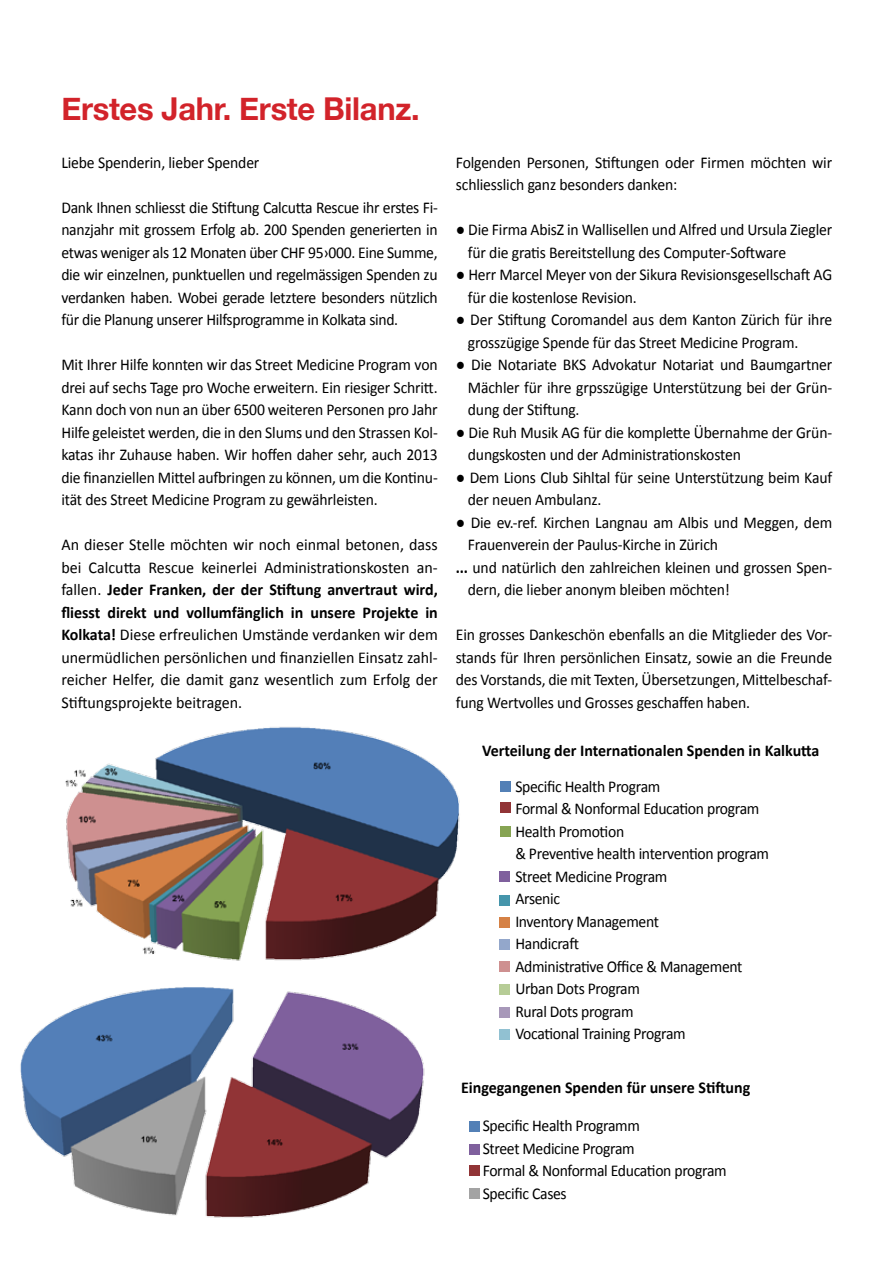
<style>
.page{position:relative;width:893px;height:1263px;background:#fff}
.page>*{position:absolute;margin:0;border:0;box-sizing:border-box;transform-origin:0 0}
.t1{font:700 31.5px "Helvetica Neue";letter-spacing:-.01em;color:#d2232a}
.t2{font:16.5px/22.5px "Calibri";letter-spacing:-.01em;color:#000;scale:.95 1}
.t3{font:16.5px/22.5px "Calibri";letter-spacing:-.01em;color:#000;text-align:justify}
.t4{font:700 16.5px "Calibri";color:#000}
.s1{font-weight:700}
</style>
<div class="page">
<img style="left:65px;top:727px;width:395px;height:234px">
<img style="left:20px;top:987px;width:405px;height:231px">
<div style="left:500px;top:781px;width:10px;height:10px;background:#5380b6"></div>
<div style="left:500px;top:803px;width:10px;height:10px;background:#913436"></div>
<div style="left:500px;top:827px;width:10px;height:10px;background:#86a453"></div>
<div style="left:499px;top:871px;width:10px;height:10px;background:#7f609d"></div>
<div style="left:499px;top:896px;width:10px;height:10px;background:#4595ab"></div>
<div style="left:499px;top:917px;width:10px;height:10px;background:#d58145"></div>
<div style="left:499px;top:939px;width:10px;height:10px;background:#93a7cb"></div>
<div style="left:499px;top:961px;width:10px;height:10px;background:#ce9090"></div>
<div style="left:499px;top:984px;width:10px;height:10px;background:#b6cc96"></div>
<div style="left:499px;top:1008px;width:10px;height:10px;background:#a798b9"></div>
<div style="left:499px;top:1029px;width:10px;height:10px;background:#91c1d2"></div>
<div style="left:470px;top:1121px;width:10px;height:10px;background:#5380b6"></div>
<div style="left:470px;top:1144px;width:10px;height:10px;background:#7f609d"></div>
<div style="left:470px;top:1166px;width:10px;height:10px;background:#913436"></div>
<div style="left:470px;top:1189px;width:10px;height:10px;background:#a3a3a3"></div>
<h1 class="t1" style="left:61px;top:84px;width:360px">Erstes Jahr. Erste Bilanz.</h1>
<p class="t2" style="left:61px;top:151px;width:210px">Liebe Spenderin, lieber Spender</p>
<p class="t2" style="left:61px;top:196px;width:398px;text-align:justify">Dank Ihnen schliesst die Stiftung Calcutta Rescue ihr erstes Fi&shy;nanzjahr mit grossem Erfolg ab. 200 Spenden generierten in etwas weniger als 12 Monaten über CHF 95›000. Eine Summe, die wir einzelnen, punktuellen und regelmässigen Spenden zu verdanken haben. Wobei gerade letztere besonders nützlich für die Planung unserer Hilfsprogramme in Kolkata sind.</p>
<p class="t2" style="left:61px;top:353px;width:398px;text-align:justify">Mit Ihrer Hilfe konnten wir das Street Medicine Program von drei auf sechs Tage pro Woche erweitern. Ein riesiger Schritt.<br>Kann doch von nun an über 6500 weiteren Personen pro Jahr Hilfe geleistet werden, die in den Slums und den Strassen Kol&shy;katas ihr Zuhause haben. Wir hoffen daher sehr, auch 2013 die finanziellen Mittel aufbringen zu können, um die Kontinu&shy;ität des Street Medicine Program zu gewährleisten.</p>
<p class="t3" style="left:61px;top:533px;width:378px">An dieser Stelle möchten wir noch einmal betonen, dass bei Calcutta Rescue keinerlei Administrationskosten an&shy;fallen. <span class="s1">Jeder Franken, der der Stiftung anvertraut wird, fliesst direkt und vollumfänglich in unsere Projekte in Kolkata!</span> Diese erfreulichen Umstände verdanken wir dem unermüdlichen persönlichen und finanziellen Einsatz zahl&shy;reicher Helfer, die damit ganz wesentlich zum Erfolg der Stiftungsprojekte beitragen.</p>
<p class="t2" style="left:456px;top:151px;width:398px">Folgenden Personen, Stiftungen oder Firmen möchten wir schliesslich ganz besonders danken:</p>
<p class="t2" style="left:468px;top:218px;width:385px;text-indent:-12px">● Die Firma AbisZ in Wallisellen und Alfred und Ursula Ziegler für die gratis Bereitstellung des Computer-Software</p>
<p class="t2" style="left:468px;top:263px;width:385px;text-indent:-12px">● Herr Marcel Meyer von der Sikura Revisionsgesellschaft AG für die kostenlose Revision.</p>
<p class="t2" style="left:468px;top:308px;width:385px;text-indent:-12px">● Der Stiftung Coromandel aus dem Kanton Zürich für ihre grosszügige Spende für das Street Medicine Program.</p>
<p class="t2" style="left:468px;top:353px;width:385px;text-align:justify;text-indent:-12px">● Die Notariate BKS Advokatur Notariat und Baumgartner Mächler für ihre grpsszügige Unterstützung bei der Grün&shy;dung der Stiftung.</p>
<p class="t2" style="left:468px;top:421px;width:385px;text-indent:-12px">● Die Ruh Musik AG für die komplette Übernahme der Grün&shy;dungskosten und der Administrationskosten</p>
<p class="t2" style="left:468px;top:466px;width:385px;text-indent:-12px">● Dem Lions Club Sihltal für seine Unterstützung beim Kauf der neuen Ambulanz.</p>
<p class="t2" style="left:456px;top:511px;width:398px">● Die ev.-ref. Kirchen Langnau am Albis und Meggen, dem</p>
<p class="t2" style="left:468px;top:533px;width:265px">Frauenverein der Paulus-Kirche in Zürich</p>
<p class="t2" style="left:456px;top:556px;width:398px"><span class="s1">...</span> und natürlich den zahlreichen kleinen und grossen Spen-</p>
<p class="t2" style="left:468px;top:578px;width:277px">dern, die lieber anonym bleiben möchten!</p>
<p class="t2" style="left:456px;top:623px;width:398px;text-align:justify">Ein grosses Dankeschön ebenfalls an die Mitglieder des Vor&shy;stands für Ihren persönlichen Einsatz, sowie an die Freunde des Vorstands, die mit Texten, Übersetzungen, Mittelbeschaf&shy;fung Wertvolles und Grosses geschaffen haben.</p>
<p class="t4" style="left:482px;top:740px;width:339px">Verteilung der Internationalen Spenden in Kalkutta</p>
<p class="t2" style="left:515px;top:775px;width:269px">Specific Health Program<br>Formal &amp; Nonformal Education program<br>Health Promotion<br>&amp; Preventive health intervention program<br>Street Medicine Program<br>Arsenic<br>Inventory Management<br>Handicraft<br>Administrative Office &amp; Management<br>Urban Dots Program<br>Rural Dots program<br>Vocational Training Program</p>
<p class="t4" style="left:461px;top:1077px;width:291px">Eingegangenen Spenden für unsere Stiftung</p>
<p class="t2" style="left:483px;top:1114px;width:258px">Specific Health Programm<br>Street Medicine Program<br>Formal &amp; Nonformal Education program<br>Specific Cases</p>
</div>
